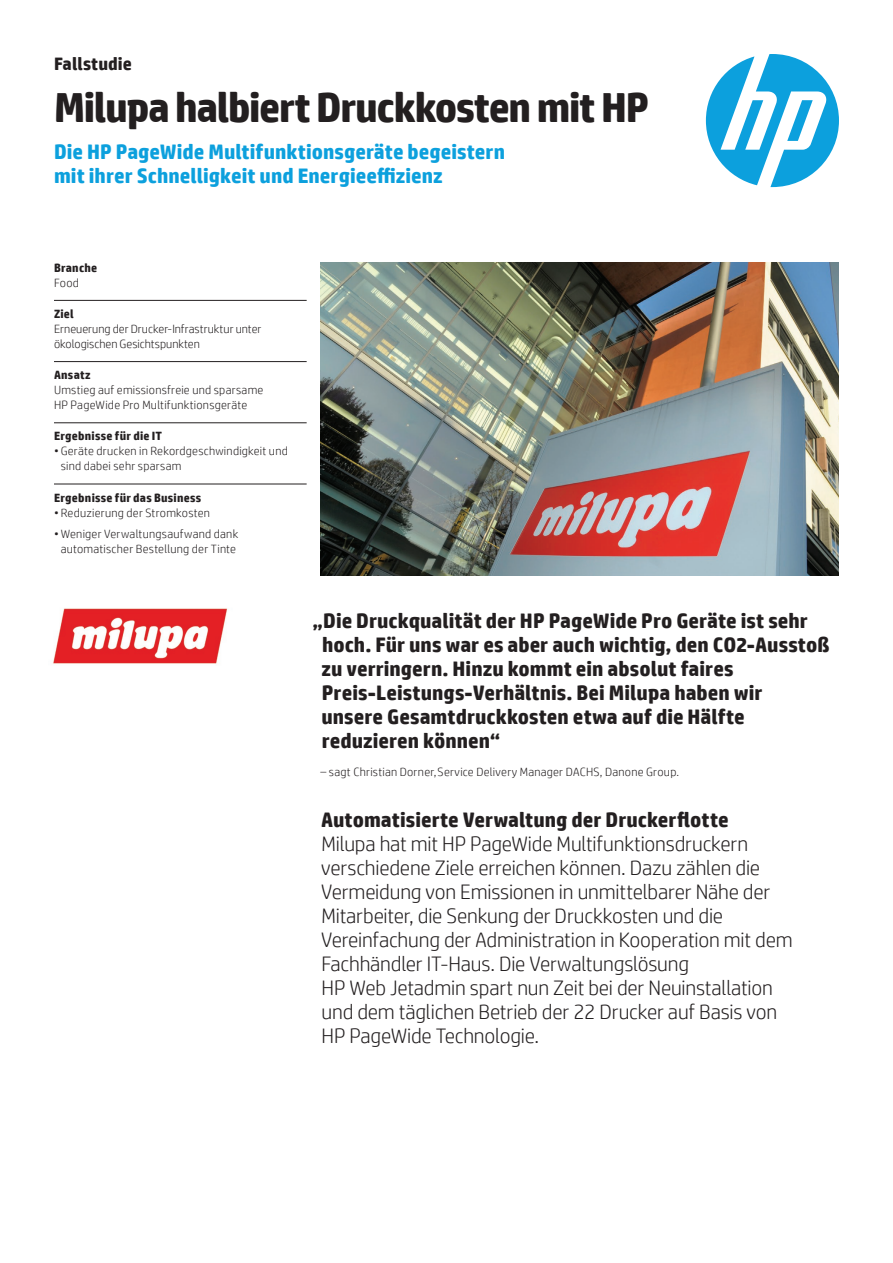
<style>
.page{position:relative;width:893px;height:1263px;background:#fff}
.page>*{position:absolute;margin:0;border:0;box-sizing:border-box;transform-origin:0 0}
.Headline_28_30{font:700 42px "HP Simplified";letter-spacing:-.03em;color:#231f20}
.Intro_14_16{font:300 21px/24px "HP Simplified";letter-spacing:-.01em;color:#231f20}
.Cover_quote_14_16{font:700 21px/24px "HP Simplified";color:#231f20}
.Subhead_14_16_bold_b{font:700 21px/24px "HP Simplified";color:#0ca0dd}
.Subhead_14_16_bold_b-2{font:700 21px "HP Simplified";color:#231f20}
.Docment_type_12_14{font:700 18px "HP Simplified";letter-spacing:.005em;color:#231f20}
.Sidebar_body_w__rule{font:300 12px/15px "HP Simplified";letter-spacing:.02em;color:#231f20}
.Sidebar_body_w__rule-2{font:300 12px/15px "HP Simplified";color:#231f20}
.Cover_quote_attribut{font:300 12px "HP Simplified";letter-spacing:.02em;color:#231f20}
.Sidebar_header{font:700 12px "HP Simplified";letter-spacing:.02em;color:#231f20}
</style>
<div class="page">
<svg style="left:706px;top:54px;width:133px;height:133px"></svg>
<img style="left:320px;top:262px;width:519px;height:314px">
<hr style="left:54px;top:300px;width:253px;height:1px;background:#231f20">
<hr style="left:54px;top:361px;width:253px;height:1px;background:#231f20">
<hr style="left:54px;top:422px;width:253px;height:1px;background:#231f20">
<hr style="left:54px;top:484px;width:253px;height:1px;background:#231f20">
<img style="left:53px;top:608px;width:175px;height:56px">
<p class="Docment_type_12_14" style="left:54px;top:53px;width:79px">Fallstudie</p>
<p class="Headline_28_30" style="left:54px;top:83px;width:597px">Milupa halbiert Druckkosten mit HP</p>
<p class="Subhead_14_16_bold_b" style="left:54px;top:140px;width:453px">Die HP PageWide Multifunktionsgeräte begeistern mit ihrer Schnelligkeit und Energieeffizienz</p>
<p class="Sidebar_header" style="left:54px;top:260px;width:45px">Branche</p>
<p class="Sidebar_body_w__rule" style="left:54px;top:275px;width:26px">Food</p>
<p class="Sidebar_header" style="left:54px;top:307px;width:21px">Ziel</p>
<p class="Sidebar_body_w__rule-2" style="left:54px;top:321px;width:209px">Erneuerung der Drucker-Infrastruktur unter ökologischen Gesichtspunkten</p>
<p class="Sidebar_header" style="left:54px;top:368px;width:38px">Ansatz</p>
<p class="Sidebar_body_w__rule" style="left:54px;top:382px;width:211px">Umstieg auf emissionsfreie und sparsame<br>HP PageWide Pro Multifunktionsgeräte</p>
<p class="Sidebar_header" style="left:54px;top:429px;width:110px">Ergebnisse für die IT</p>
<p class="Sidebar_body_w__rule" style="left:61px;top:443px;width:229px;text-indent:-7px">• Geräte drucken in Rekordgeschwindigkeit und sind dabei sehr sparsam</p>
<p class="Sidebar_header" style="left:54px;top:490px;width:149px">Ergebnisse für das Business</p>
<p class="Sidebar_body_w__rule" style="left:54px;top:505px;width:157px">• Reduzierung der Stromkosten</p>
<p class="Sidebar_body_w__rule" style="left:54px;top:526px;width:186px;text-align:center">• Weniger Verwaltungsaufwand dank automatischer Bestellung der Tinte</p>
<p class="Cover_quote_14_16" style="left:321px;top:608px;width:510px;text-indent:-8px">„Die Druckqualität der HP PageWide Pro Geräte ist sehr hoch. Für uns war es aber auch wichtig, den CO2-Ausstoß zu verringern. Hinzu kommt ein absolut faires Preis-Leistungs-Verhältnis. Bei Milupa haben wir<br>unsere Gesamtdruckkosten etwa auf die Hälfte reduzieren können“</p>
<p class="Cover_quote_attribut" style="left:320px;top:765px;width:360px">– sagt Christian Dorner, Service Delivery Manager DACHS, Danone Group.</p>
<p class="Subhead_14_16_bold_b-2" style="left:321px;top:807px;width:409px">Automatisierte Verwaltung der Druckerflotte</p>
<p class="Intro_14_16" style="left:321px;top:831px;width:473px">Milupa hat mit HP PageWide Multifunktionsdruckern verschiedene Ziele erreichen können. Dazu zählen die Vermeidung von Emissionen in unmittelbarer Nähe der Mitarbeiter, die Senkung der Druckkosten und die Vereinfachung der Administration in Kooperation mit dem Fachhändler IT-Haus. Die Verwaltungslösung<br>HP Web Jetadmin spart nun Zeit bei der Neuinstallation und dem täglichen Betrieb der 22 Drucker auf Basis von HP PageWide Technologie.</p>
</div>
